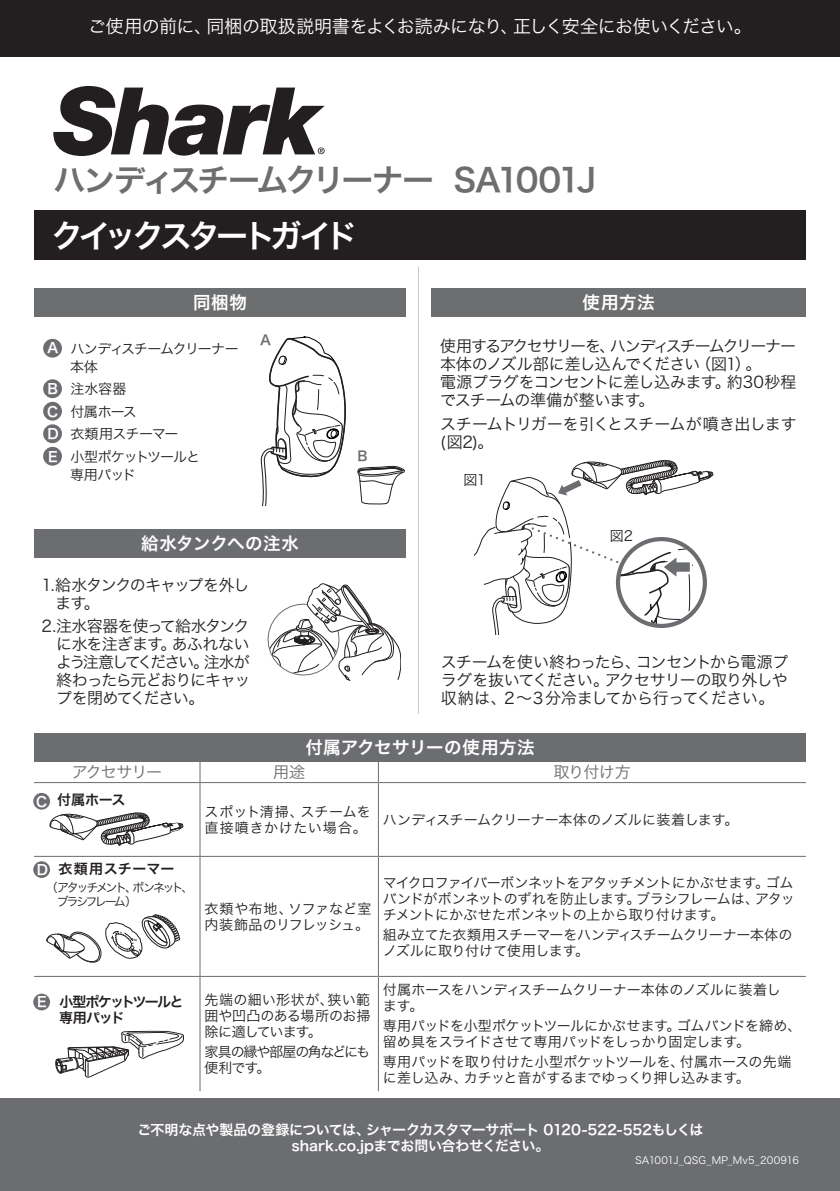
<style>
.page{position:relative;width:840px;height:1191px;background:#fff}
.page>*{position:absolute;margin:0;border:0;box-sizing:border-box;transform-origin:0 0}
.t1{font:32px "Hira Kaku Pro W6";letter-spacing:-.1em;color:#6d6e70}
.t2{font:32px "Hira Kaku Pro W6";letter-spacing:-.13em;color:#fff}
.t3{font:18px "Hira Kaku Pro W3";letter-spacing:-.03em;color:#fff}
.t4{font:17.6px "Hira Kaku Pro W6";letter-spacing:.025em;color:#fff}
.t5{font:17.6px "Hira Kaku Pro W6";letter-spacing:.005em;color:#fff}
.Insturctions{font:16px/18px "Hira Kaku Pro W3";letter-spacing:-.06em;color:#231f20}
.Insturctions-2{font:16px/18px "Hira Kaku Pro W3";letter-spacing:-.035em;color:#231f20}
.Body{font:16px "Hira Kaku Pro W3";letter-spacing:-.06em;color:#6c6d70}
.Body-2{font:14px/16px "Hira Kaku Pro W3";letter-spacing:-.02em;color:#231f20}
.t6{font:14px/16px "Hira Kaku Pro W6";letter-spacing:-.035em;color:#fff;text-align:center}
.Body-3{font:14px/16px "Hira Kaku Pro W3";letter-spacing:-.08em;color:#231f20}
.Body-4{font:14px/16px "Hira Kaku Pro W3";letter-spacing:.05em;color:#231f20}
.Body-5{font:14px/18px "Hira Kaku Pro W3";letter-spacing:-.075em;color:#231f20}
.Body-6{font:14px/16px "Hira Kaku Pro W6";letter-spacing:-.115em;color:#231f20}
.Body-7{font:14px "Hira Kaku Pro W6";letter-spacing:.045em;color:#231f20}
.Body-8{font:14px "Hira Kaku Pro W6";letter-spacing:-.05em;color:#231f20}
.t7{font:13.4px "Hira Kaku Pro W6";color:#6c6d70}
.Body-9{font:12px/14px "Hira Kaku Pro W3";letter-spacing:-.2em;color:#231f20}
.t8{font:10px "Hira Kaku Pro W3";letter-spacing:.005em;color:#fff}
.s1{font-size:14px}
.s2{font-size:16px}
.s3{color:#6c6d70}
</style>
<div class="page">
<hr style="left:418px;top:267px;width:1px;height:447px;background:#c7c8ca">
<div style="left:34px;top:733px;width:771px;height:28px;background:#6c6d70"></div>
<svg style="left:474px;top:460px;width:238px;height:175px"></svg>
<svg style="left:199px;top:761px;width:1px;height:21px"></svg>
<svg style="left:377px;top:761px;width:1px;height:21px"></svg>
<hr style="left:34px;top:782px;width:166px;height:1px;background:#6c6d70">
<hr style="left:34px;top:856px;width:166px;height:1px;background:#6c6d70">
<hr style="left:199px;top:783px;width:1px;height:73px;background:#6c6d70">
<hr style="left:199px;top:857px;width:1px;height:119px;background:#6c6d70">
<hr style="left:200px;top:782px;width:178px;height:1px;background:#6c6d70">
<hr style="left:200px;top:856px;width:178px;height:1px;background:#6c6d70">
<hr style="left:377px;top:783px;width:1px;height:73px;background:#6c6d70">
<hr style="left:377px;top:857px;width:1px;height:119px;background:#6c6d70">
<hr style="left:378px;top:782px;width:427px;height:1px;background:#6c6d70">
<hr style="left:378px;top:856px;width:427px;height:1px;background:#6c6d70">
<hr style="left:34px;top:976px;width:166px;height:1px;background:#6c6d70">
<hr style="left:199px;top:977px;width:1px;height:114px;background:#6c6d70">
<hr style="left:200px;top:976px;width:178px;height:1px;background:#6c6d70">
<hr style="left:377px;top:977px;width:1px;height:114px;background:#6c6d70">
<hr style="left:378px;top:976px;width:427px;height:1px;background:#6c6d70">
<svg style="left:50px;top:812px;width:133px;height:33px"></svg>
<svg style="left:46px;top:914px;width:134px;height:48px"></svg>
<svg style="left:53px;top:86px;width:271px;height:70px"></svg>
<div style="left:0;top:0;width:839px;height:57px;background:#231f20"></div>
<div style="left:34px;top:210px;width:771px;height:50px;background:#231f20"></div>
<div style="left:34px;top:529px;width:372px;height:29px;background:#6c6d70"></div>
<div style="left:0;top:1098px;width:839px;height:93px;background:#6c6d70"></div>
<div style="left:43px;top:339px;width:19px;height:18px;background:#6c6d70;border-radius:50%"></div>
<div style="left:43px;top:379px;width:19px;height:19px;background:#6c6d70;border-radius:50%"></div>
<div style="left:43px;top:402px;width:19px;height:18px;background:#6c6d70;border-radius:50%"></div>
<div style="left:43px;top:424px;width:19px;height:19px;background:#6c6d70;border-radius:50%"></div>
<div style="left:43px;top:447px;width:19px;height:18px;background:#6c6d70;border-radius:50%"></div>
<div style="left:34px;top:288px;width:372px;height:29px;background:#6d6e70"></div>
<div style="left:431px;top:288px;width:374px;height:29px;background:#6d6e70"></div>
<svg style="left:260px;top:336px;width:86px;height:169px"></svg>
<svg style="left:357px;top:466px;width:47px;height:38px"></svg>
<div style="left:33px;top:793px;width:17px;height:16px;background:#6c6d70;border-radius:50%"></div>
<div style="left:33px;top:861px;width:17px;height:17px;background:#6c6d70;border-radius:50%"></div>
<div style="left:33px;top:993px;width:17px;height:17px;background:#6c6d70;border-radius:50%"></div>
<svg style="left:56px;top:1030px;width:128px;height:47px"></svg>
<svg style="left:267px;top:583px;width:133px;height:98px"></svg>
<p class="t3" style="left:88px;top:10px;width:665px">ご使用の前に、同梱の取扱説明書をよくお読みになり、正しく安全にお使いください。</p>
<p class="t1" style="left:53px;top:151px;width:544px">ハンディスチームクリーナー SA1001J</p>
<p class="t2" style="left:51px;top:207px;width:308px">クイックスタートガイド</p>
<p class="t4" style="left:193px;top:287px;width:55px">同梱物</p>
<p class="t4" style="left:582px;top:287px;width:73px">使用方法</p>
<p class="t7" style="left:260px;top:328px;width:12px">A</p>
<p class="Insturctions" style="left:440px;top:336px;width:357px">使用するアクセサリーを、ハンディスチームクリーナー本体のノズル部に差し込んでください（図1）。<br>電源プラグをコンセントに差し込みます。約30秒程でスチームの準備が整います。</p>
<p class="Insturctions-2" style="left:440px;top:414px;width:358px">スチームトリガーを引くとスチームが噴き出します(図2)。</p>
<p class="t6" style="left:47px;top:339px;width:13px">A</p>
<p class="Body-3" style="left:70px;top:339px;width:170px">ハンディスチームクリーナー</p>
<p class="Insturctions" style="left:42px;top:355px;width:57px">　　<span class="s1">本体</span></p>
<p class="t6" style="left:48px;top:380px;width:12px">B</p>
<p class="Body-2" style="left:70px;top:380px;width:57px">注水容器</p>
<p class="t6" style="left:47px;top:403px;width:13px">C</p>
<p class="Body-2" style="left:70px;top:402px;width:68px">付属ホース</p>
<p class="t6" style="left:47px;top:425px;width:13px">D</p>
<p class="Body-2" style="left:70px;top:425px;width:110px">衣類用スチーマー</p>
<p class="t6" style="left:48px;top:448px;width:11px">E</p>
<p class="Body-5" style="left:42px;top:446px;width:159px;text-indent:28px">小型ポケットツールと<span class="s2">　　</span>専用パッド</p>
<p class="t7" style="left:357px;top:443px;width:12px">B</p>
<p class="Body-2" style="left:463px;top:471px;width:24px">図1</p>
<p class="t5" style="left:141px;top:527px;width:159px">給水タンクへの注水</p>
<p class="Insturctions" style="left:55px;top:575px;width:196px;text-indent:-14px">1.給水タンクのキャップを外します。</p>
<p class="Insturctions" style="left:56px;top:615px;width:196px;text-align:justify;text-indent:-14px">2.注水容器を使って給水タンクに水を注ぎます。あふれないよう注意してください。注水が終わったら元どおりにキャップを閉めてください。</p>
<p class="Body-2" style="left:609px;top:526px;width:25px">図2</p>
<p class="Insturctions" style="left:440px;top:652px;width:349px;text-align:justify">スチームを使い終わったら、コンセントから電源プラグを抜いてください。アクセサリーの取り外しや収納は、２～３分冷ましてから行ってください。</p>
<p class="t4" style="left:305px;top:731px;width:230px">付属アクセサリーの使用方法</p>
<p class="Body" style="left:72px;top:758px;width:92px">アクセサリー</p>
<p class="Body" style="left:273px;top:758px;width:34px">用途</p>
<p class="Body" style="left:553px;top:758px;width:79px">取り付け方</p>
<p class="Body-8" style="left:38px;top:787px;width:88px"><span class="s3">　</span> 付属ホース</p>
<p class="Body-4" style="left:204px;top:802px;width:168px">スポット清掃、スチームを直接噴きかけたい場合。</p>
<p class="Body-2" style="left:382px;top:810px;width:357px">ハンディスチームクリーナー本体のノズルに装着します。</p>
<p class="Body-7" style="left:38px;top:856px;width:137px"><span class="s3">　</span> 衣類用スチーマー</p>
<p class="Body-9" style="left:57px;top:879px;width:132px;text-indent:-11px">（アタッチメント、ボンネット､ブラシフレーム）</p>
<p class="t6" style="left:36px;top:793px;width:13px">C</p>
<p class="t6" style="left:37px;top:861px;width:13px">D</p>
<p class="Body-2" style="left:382px;top:873px;width:413px;text-align:justify">マイクロファイバーボンネットをアタッチメントにかぶせます。ゴムバンドがボンネットのずれを防止します。ブラシフレームは、アタッチメントにかぶせたボンネットの上から取り付けます。</p>
<p class="Body-2" style="left:382px;top:925px;width:411px">組み立てた衣類用スチーマーをハンディスチームクリーナー本体のノズルに取り付けて使用します。</p>
<p class="Body-2" style="left:204px;top:899px;width:168px">衣類や布地、ソファなど室内装飾品のリフレッシュ。</p>
<p class="Body-6" style="left:42px;top:993px;width:143px"><span class="s3">　</span> 小型ポケットツールと　 専用パッド</p>
<p class="t6" style="left:37px;top:993px;width:11px">E</p>
<p class="Body-2" style="left:204px;top:991px;width:167px;text-align:justify">先端の細い形状が、狭い範囲や凹凸のある場所のお掃除に適しています。</p>
<p class="Body-3" style="left:204px;top:1043px;width:167px">家具の縁や部屋の角などにも便利です。</p>
<p class="Body-2" style="left:382px;top:981px;width:399px">付属ホースをハンディスチームクリーナー本体のノズルに装着します。</p>
<p class="Body-2" style="left:382px;top:1017px;width:420px">専用パッドを小型ポケットツールにかぶせます。ゴムバンドを締め、留め具をスライドさせて専用パッドをしっかり固定します。</p>
<p class="Body-2" style="left:382px;top:1052px;width:410px">専用パッドを取り付けた小型ポケットツールを、付属ホースの先端に差し込み、カチッと音がするまでゆっくり押し込みます。</p>
<p class="t6" style="left:137px;top:1120px;width:567px">ご不明な点や製品の登録については、シャークカスタマーサポート 0120-522-552もしくはshark.co.jpまでお問い合わせください。</p>
<p class="t8" style="left:634px;top:1151px;width:165px">SA1001J_QSG_MP_Mv5_200916</p>
</div>
